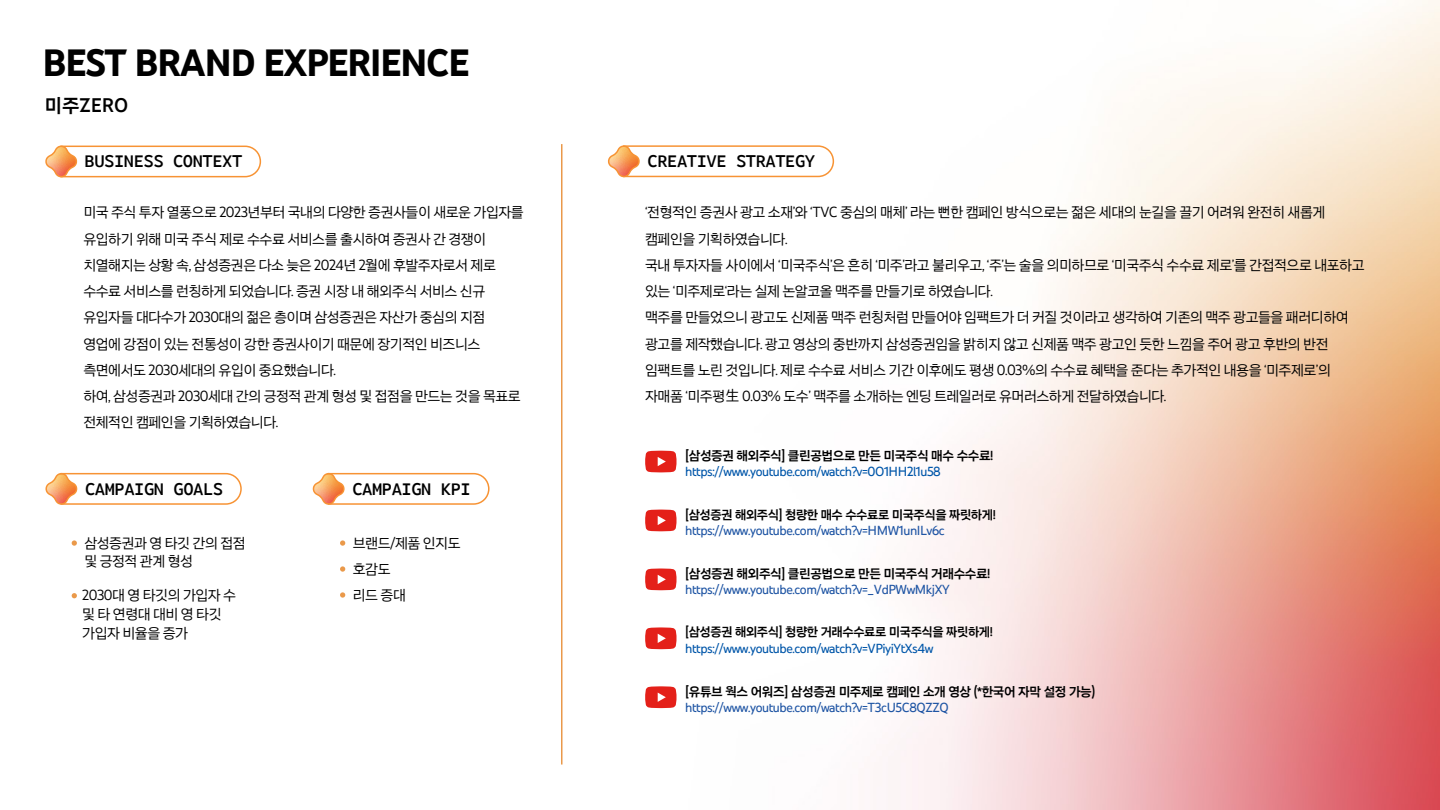
<style>
.page{position:relative;width:1440px;height:810px;background:#fff}
.page>*{position:absolute;margin:0;border:0;box-sizing:border-box;transform-origin:0 0}
.t1{font:700 39px "You Tube Sans 48 pt";letter-spacing:-.04em;color:#000}
.t2{font:600 20.25px "You Tube Sans 48 pt";color:#000}
.t3{font:600 17.25px "You Tube Sans Mono";letter-spacing:-.03em;color:#000}
.t4{font:15px/26.2px "You Tube Sans 48 pt";letter-spacing:-.03em;color:#000}
.t5{font:500 13.5px "You Tube Sans 48 pt";letter-spacing:-.03em;color:#1f55a4}
.t6{font:600 13.5px "You Tube Sans 48 pt";letter-spacing:-.03em;color:#000}
.t7{font:500 13.5px "You Tube Sans 48 pt";letter-spacing:-.03em;color:#0056a9}
.t8{font:600 13.12px "You Tube Sans 48 pt";letter-spacing:-.03em;color:#000}
</style>
<div class="page">
<img style="left:71px;top:0;width:1369px;height:810px">
<svg style="left:310px;top:472px;width:180px;height:35px"></svg>
<svg style="left:45px;top:472px;width:198px;height:35px"></svg>
<svg style="left:45px;top:145px;width:217px;height:35px"></svg>
<svg style="left:606px;top:145px;width:229px;height:35px"></svg>
<svg style="left:72px;top:540px;width:5px;height:6px"></svg>
<svg style="left:72px;top:593px;width:5px;height:5px"></svg>
<svg style="left:340px;top:540px;width:5px;height:6px"></svg>
<svg style="left:340px;top:566px;width:5px;height:6px"></svg>
<svg style="left:340px;top:592px;width:5px;height:6px"></svg>
<svg style="left:645px;top:451px;width:31px;height:21px"></svg>
<svg style="left:645px;top:510px;width:31px;height:21px"></svg>
<svg style="left:645px;top:569px;width:31px;height:21px"></svg>
<svg style="left:645px;top:627px;width:31px;height:22px"></svg>
<svg style="left:645px;top:686px;width:31px;height:22px"></svg>
<hr style="left:561px;top:144px;width:1px;height:621px;background:#ea994a">
<h1 class="t1" style="left:42px;top:40px;width:429px">BEST BRAND EXPERIENCE</h1>
<h2 class="t2" style="left:45px;top:93px;width:85px">미주ZERO</h2>
<p class="t3" style="left:85px;top:148px;width:159px">BUSINESS CONTEXT</p>
<p class="t4" style="left:83px;top:199px;width:442px">미국 주식 투자 열풍으로 2023년부터 국내의 다양한 증권사들이 새로운 가입자를 유입하기 위해 미국 주식 제로 수수료 서비스를 출시하여 증권사 간 경쟁이 치열해지는 상황 속, 삼성증권은 다소 늦은 2024년 2월에 후발주자로서 제로 수수료 서비스를 런칭하게 되었습니다. 증권 시장 내 해외주식 서비스 신규 유입자들 대다수가 2030대의 젊은 층이며 삼성증권은 자산가 중심의 지점 영업에 강점이 있는 전통성이 강한 증권사이기 때문에 장기적인 비즈니스 측면에서도 2030세대의 유입이 중요했습니다.<br>하여, 삼성증권과 2030세대 간의 긍정적 관계 형성 및 접점을 만드는 것을 목표로 전체적인 캠페인을 기획하였습니다.</p>
<p class="t3" style="left:85px;top:476px;width:140px">CAMPAIGN GOALS</p>
<p class="t3" style="left:352px;top:476px;width:120px">CAMPAIGN KPI</p>
<p class="t4" style="left:84px;top:533px;width:163px;line-height:18.8px">삼성증권과 영 타깃 간의 접점 및 긍정적 관계 형성</p>
<p class="t4" style="left:353px;top:529px;width:109px">브랜드/제품 인지도 호감도<br>리드 증대</p>
<p class="t4" style="left:82px;top:586px;width:155px;line-height:18.8px">2030대 영 타깃의 가입자 수 및 타 연령대 대비 영 타깃 가입자 비율을 증가</p>
<p class="t3" style="left:648px;top:148px;width:169px">CREATIVE STRATEGY</p>
<p class="t4" style="left:645px;top:199px;width:721px">‘전형적인 증권사 광고 소재’와 ‘TVC 중심의 매체’ 라는 뻔한 캠페인 방식으로는 젊은 세대의 눈길을 끌기 어려워 완전히 새롭게 캠페인을 기획하였습니다.<br>국내 투자자들 사이에서 ‘미국주식’은 흔히 ‘미주’라고 불리우고, ‘주’는 술을 의미하므로 ‘미국주식 수수료 제로’를 간접적으로 내포하고 있는 ‘미주제로‘라는 실제 논알코올 맥주를 만들기로 하였습니다.<br>맥주를 만들었으니 광고도 신제품 맥주 런칭처럼 만들어야 임팩트가 더 커질 것이라고 생각하여 기존의 맥주 광고들을 패러디하여 광고를 제작했습니다. 광고 영상의 중반까지 삼성증권임을 밝히지 않고 신제품 맥주 광고인 듯한 느낌을 주어 광고 후반의 반전 임팩트를 노린 것입니다. 제로 수수료 서비스 기간 이후에도 평생 0.03%의 수수료 혜택을 준다는 추가적인 내용을 ‘미주제로’의 자매품 ‘미주평生 0.03% 도수’ 맥주를 소개하는 엔딩 트레일러로 유머러스하게 전달하였습니다.</p>
<p class="t6" style="left:685px;top:447px;width:310px">[삼성증권 해외주식] 클린공법으로 만든 미국주식 매수 수수료!</p>
<p class="t7" style="left:685px;top:464px;width:257px">https://www.youtube.com/watch?v=0O1HH2l1u58</p>
<p class="t8" style="left:685px;top:506px;width:312px">[삼성증권 해외주식] 청량한 매수 수수료로 미국주식을 짜릿하게!</p>
<p class="t5" style="left:685px;top:522px;width:261px">https://www.youtube.com/watch?v=HMW1unILv6c</p>
<p class="t6" style="left:685px;top:565px;width:307px">[삼성증권 해외주식] 클린공법으로 만든 미국주식 거래수수료!</p>
<p class="t5" style="left:685px;top:582px;width:266px">https://www.youtube.com/watch?v=_VdPWwMkjXY</p>
<p class="t8" style="left:685px;top:624px;width:309px">[삼성증권 해외주식] 청량한 거래수수료로 미국주식을 짜릿하게!</p>
<p class="t7" style="left:685px;top:640px;width:250px">https://www.youtube.com/watch?v=VPiyiYtXs4w</p>
<p class="t6" style="left:685px;top:683px;width:412px">[유튜브 웍스 어워즈] 삼성증권 미주제로 캠페인 소개 영상 (*한국어 자막 설정 가능)</p>
<p class="t5" style="left:685px;top:699px;width:265px">https://www.youtube.com/watch?v=T3cU5C8QZZQ</p>
</div>
